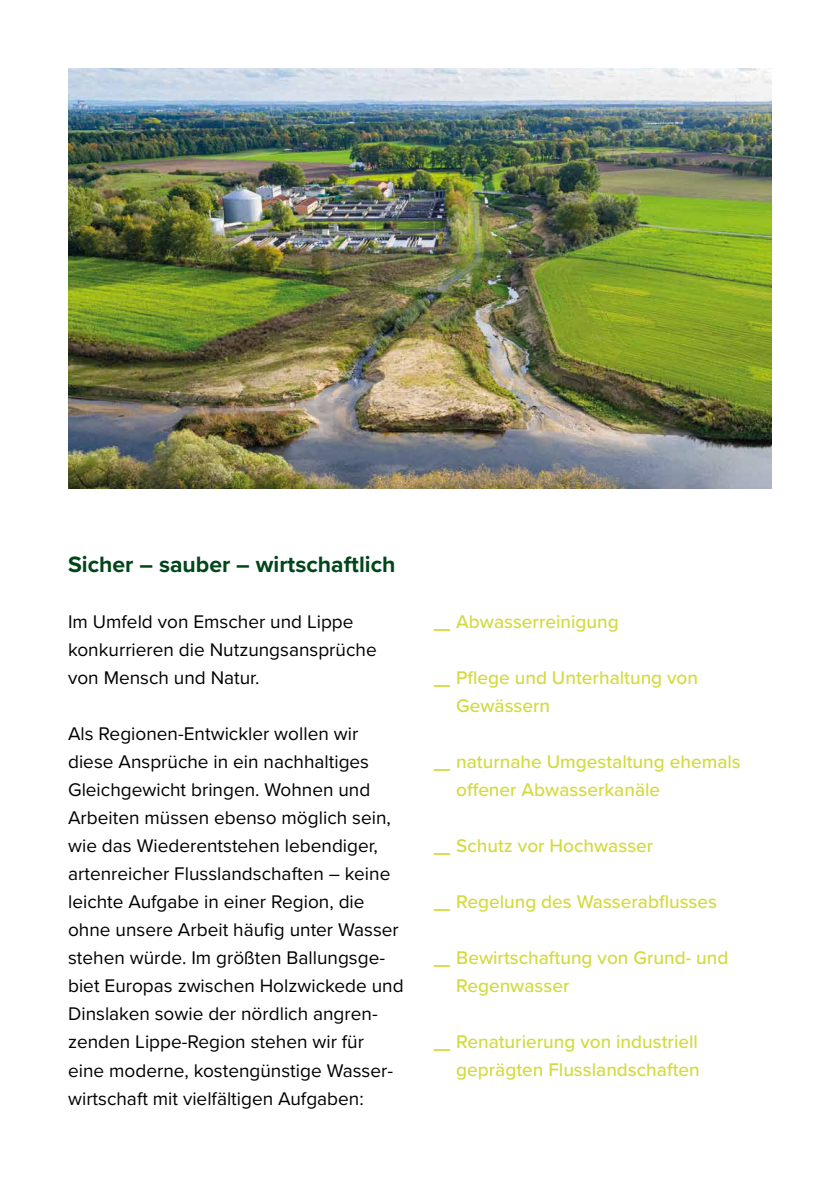
<style>
.page{position:relative;width:840px;height:1191px;background:#fff}
.page>*{position:absolute;margin:0;border:0;box-sizing:border-box;transform-origin:0 0}
.t1{font:700 23px "Proxima Nova";color:#00461a}
.t2{font:19px/28px "Proxima Nova";color:#000}
.t3{font:500 19px/28px "Proxima Nova";color:#d3da3d}
.s1{font-size:28px}
</style>
<div class="page">
<img style="left:68px;top:68px;width:703px;height:420px">
<p class="t1" style="left:68px;top:547px;width:329px">Sicher – sauber – wirtschaftlich</p>
<p class="t2" style="left:68px;top:607px;width:310px">Im Umfeld von Emscher und Lippe konkurrieren die Nutzungsansprüche von Mensch und Natur.</p>
<p class="t2" style="left:68px;top:719px;width:337px">Als Regionen-Entwickler wollen wir diese Ansprüche in ein nachhaltiges Gleichgewicht bringen. Wohnen und Arbeiten müssen ebenso möglich sein, wie das Wiederentstehen lebendiger, artenreicher Flusslandschaften – keine leichte Aufgabe in einer Region, die ohne unsere Arbeit häufig unter Wasser stehen würde. Im größten Ballungsge&shy;biet Europas zwischen Holzwickede und Dinslaken sowie der nördlich angren&shy;zenden Lippe-Region stehen wir für eine moderne, kostengünstige Wasser&shy;wirtschaft mit vielfältigen Aufgaben:</p>
<p class="t3" style="left:434px;top:607px;width:186px"><span class="s1">_</span> Abwasserreinigung</p>
<p class="t3" style="left:456px;top:663px;width:243px;text-indent:-22px"><span class="s1">_</span> Pflege und Unterhaltung von<br>Gewässern</p>
<p class="t3" style="left:456px;top:747px;width:286px;text-indent:-22px"><span class="s1">_</span> naturnahe Umgestaltung ehemals offener Abwasserkanäle</p>
<p class="t3" style="left:434px;top:831px;width:220px"><span class="s1">_</span> Schutz vor Hochwasser</p>
<p class="t3" style="left:434px;top:887px;width:284px"><span class="s1">_</span> Regelung des Wasserabflusses</p>
<p class="t3" style="left:456px;top:943px;width:274px;text-indent:-22px"><span class="s1">_</span> Bewirtschaftung von Grund- und<br>Regenwasser</p>
<p class="t3" style="left:434px;top:1027px;width:267px;text-align:right"><span class="s1">_</span> Renaturierung von industriell geprägten Flusslandschaften</p>
</div>
